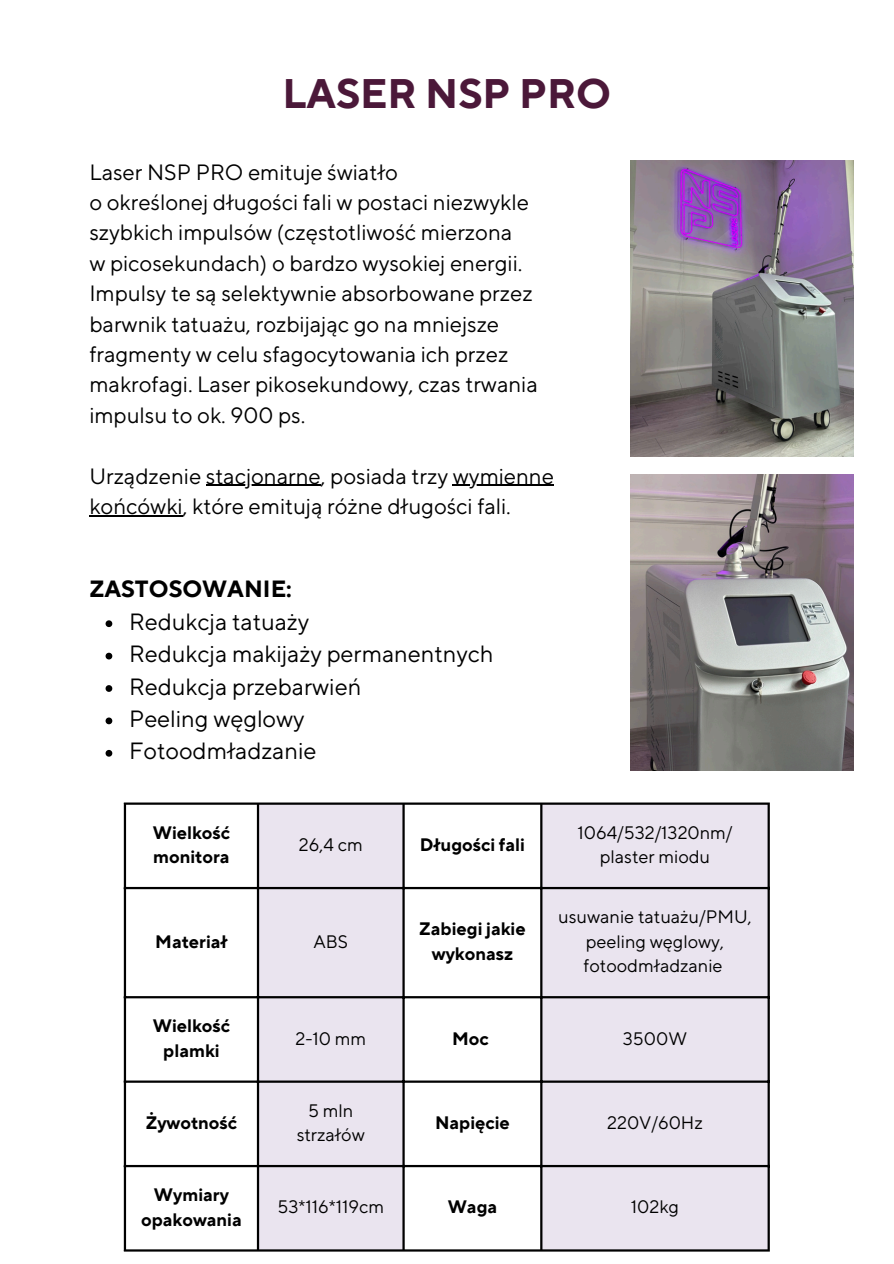
<style>
.page{position:relative;width:894px;height:1264px;background:#fff}
.page>*{position:absolute;margin:0;border:0;box-sizing:border-box;transform-origin:0 0}
.t1{font:700 41.1px "TT Norms Pro";color:#4b1839}
.t2{font:23.4px "TT Norms Pro";color:#000}
.t3{font:700 23.4px "TT Norms Pro";color:#000}
.t4{font:22.05px/30.3px "TT Norms Pro";color:#000}
.t5{font:18px/24.8px "TT Norms Pro";color:#000;text-align:center}
.t6{font:700 18px/24.8px "TT Norms Pro";color:#000;text-align:center}
</style>
<div class="page">
<img style="left:630px;top:160px;width:222px;height:296px">
<svg style="left:259px;top:804px;width:508px;height:445px;fill:#eae4ef"></svg>
<hr style="left:124px;top:804px;width:2px;height:445px;background:#000">
<hr style="left:257px;top:804px;width:2px;height:445px;background:#000">
<hr style="left:402px;top:804px;width:2px;height:445px;background:#000">
<hr style="left:540px;top:804px;width:2px;height:445px;background:#000">
<hr style="left:767px;top:804px;width:2px;height:445px;background:#000">
<hr style="left:124px;top:802px;width:645px;height:2px;background:#000">
<hr style="left:124px;top:886px;width:645px;height:3px;background:#000">
<hr style="left:124px;top:996px;width:645px;height:2px;background:#000">
<hr style="left:124px;top:1080px;width:645px;height:2px;background:#000">
<hr style="left:124px;top:1164px;width:645px;height:3px;background:#000">
<hr style="left:124px;top:1249px;width:645px;height:2px;background:#000">
<img style="left:630px;top:474px;width:222px;height:296px">
<hr style="left:206px;top:484px;width:115px;height:2px;background:#000">
<hr style="left:452px;top:484px;width:102px;height:2px;background:#000">
<hr style="left:89px;top:515px;width:94px;height:1px;background:#000">
<svg style="left:105px;top:620px;width:7px;height:7px"></svg>
<svg style="left:105px;top:652px;width:7px;height:7px"></svg>
<svg style="left:105px;top:685px;width:7px;height:7px"></svg>
<svg style="left:105px;top:717px;width:7px;height:7px"></svg>
<svg style="left:105px;top:750px;width:7px;height:6px"></svg>
<p class="t1" style="left:282px;top:69px;width:330px">LASER NSP PRO</p>
<p class="t4" style="left:89px;top:158px;width:310px">Laser NSP PRO emituje światło</p>
<p class="t4" style="left:89px;top:188px;width:441px">o określonej długości fali w postaci niezwykle szybkich impulsów (częstotliwość mierzona</p>
<p class="t4" style="left:89px;top:249px;width:450px">w picosekundach) o bardzo wysokiej energii.<br>Impulsy te są selektywnie absorbowane przez barwnik tatuażu, rozbijając go na mniejsze fragmenty w celu sfagocytowania ich przez makrofagi. Laser pikosekundowy, czas trwania impulsu to ok. 900 ps.</p>
<p class="t4" style="left:89px;top:461px;width:466px">Urządzenie stacjonarne, posiada trzy wymienne</p>
<p class="t4" style="left:89px;top:492px;width:423px">końcówki, które emitują różne długości fali.</p>
<p class="t3" style="left:89px;top:575px;width:204px">ZASTOSOWANIE:</p>
<p class="t2" style="left:129px;top:607px;width:182px">Redukcja tatuaży</p>
<p class="t2" style="left:129px;top:640px;width:366px">Redukcja makijaży permanentnych</p>
<p class="t2" style="left:129px;top:672px;width:233px">Redukcja przebarwień</p>
<p class="t2" style="left:129px;top:704px;width:177px">Peeling węglowy</p>
<p class="t2" style="left:129px;top:737px;width:189px">Fotoodmładzanie</p>
<h1 class="t6" style="left:153px;top:820px;width:79px;text-align:left">Wielkość monitora</h1>
<p class="t5" style="left:299px;top:833px;width:65px">26,4 cm</p>
<p class="t6" style="left:419px;top:833px;width:107px">Długości fali</p>
<h2 class="t6" style="left:155px;top:929px;width:74px">Materiał</h2>
<p class="t5" style="left:313px;top:929px;width:36px">ABS</p>
<p class="t6" style="left:419px;top:917px;width:108px">Zabiegi jakie wykonasz</p>
<p class="t5" style="left:577px;top:820px;width:156px">1064/532/1320nm/</p>
<p class="t5" style="left:599px;top:845px;width:112px">plaster miodu</p>
<p class="t5" style="left:558px;top:905px;width:195px">usuwanie tatuażu/PMU, peeling węglowy, fotoodmładzanie</p>
<p class="t6" style="left:153px;top:1014px;width:79px">Wielkość plamki</p>
<p class="t5" style="left:295px;top:1026px;width:72px">2-10 mm</p>
<p class="t6" style="left:452px;top:1026px;width:38px">Moc</p>
<p class="t5" style="left:622px;top:1026px;width:66px">3500W</p>
<p class="t6" style="left:146px;top:1110px;width:93px">Żywotność</p>
<p class="t5" style="left:296px;top:1098px;width:70px">5 mln strzałów</p>
<p class="t6" style="left:435px;top:1110px;width:76px">Napięcie</p>
<p class="t5" style="left:607px;top:1110px;width:97px">220V/60Hz</p>
<p class="t6" style="left:141px;top:1182px;width:102px">Wymiary opakowania</p>
<p class="t5" style="left:277px;top:1195px;width:108px">53*116*119cm</p>
<p class="t6" style="left:447px;top:1195px;width:51px">Waga</p>
<p class="t5" style="left:630px;top:1195px;width:50px">102kg</p>
</div>
